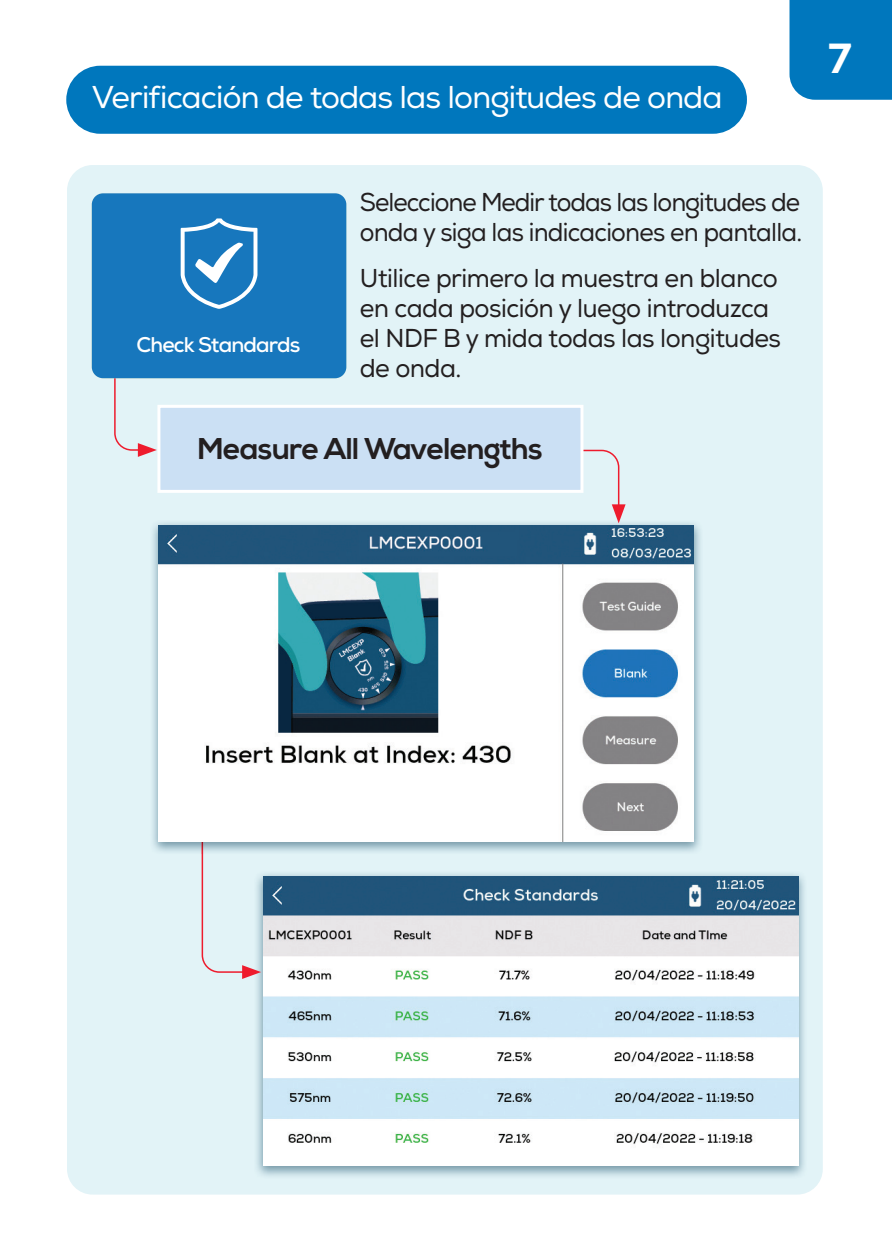
<style>
.page{position:relative;width:892px;height:1257px;background:#fff}
.page>*{position:absolute;margin:0;border:0;box-sizing:border-box;transform-origin:0 0}
.t1{font:700 42px "Nexa";color:#fff}
.t2{font:31.5px "Nexa";letter-spacing:-.03em;color:#fff}
.t3{font:700 30px "Nexa";letter-spacing:-.02em;color:#231f20}
.t4{font:25.8px/30px "Nexa";letter-spacing:-.025em;color:#231f20}
.t5{font:25.8px/30px "Nexa";letter-spacing:-.025em;color:#231f20;scale:.95 1}
.t6{font:700 21.3px "Nexa";letter-spacing:-.04em;color:#fff}
</style>
<div class="page">
<div style="left:67px;top:165px;width:755px;height:1029px;background:#e2f3f7;border-radius:26px"></div>
<img style="left:256px;top:873px;width:549px;height:303px">
<img style="left:263px;top:877px;width:535px;height:289px">
<img style="left:152px;top:522px;width:549px;height:332px">
<svg style="left:202px;top:842px;width:59px;height:137px"></svg>
<img style="left:159px;top:525px;width:534px;height:317px">
<svg style="left:576px;top:449px;width:49px;height:74px"></svg>
<div style="left:66px;top:66px;width:681px;height:68px;background:#0077bd;border-radius:34px"></div>
<div style="left:789px;top:0;width:102px;height:100px;background:#0077bd"></div>
<div style="left:159px;top:406px;width:423px;height:85px;background:#cbe0f4"></div>
<div style="left:157px;top:405px;width:426px;height:88px;border:3px solid #fff"></div>
<svg style="left:113px;top:378px;width:44px;height:79px"></svg>
<div style="left:92px;top:193px;width:254px;height:185px;background:#1777bd"></div>
<svg style="left:181px;top:218px;width:76px;height:91px;background:#4d96cc"></svg>
<p class="t2" style="left:92px;top:86px;width:632px">Verificación de todas las longitudes de onda</p>
<h1 class="t1" style="left:828px;top:43px;width:25px">7</h1>
<p class="t6" style="left:136px;top:333px;width:165px">Check Standards</p>
<p class="t5" style="left:360px;top:192px;width:467px">Seleccione Medir todas las longitudes de onda y siga las indicaciones en pantalla.</p>
<p class="t4" style="left:360px;top:267px;width:423px">Utilice primero la muestra en blanco en cada posición y luego introduzca el NDF B y mida todas las longitudes de onda.</p>
<p class="t3" style="left:198px;top:437px;width:346px">Measure All Wavelengths</p>
</div>
